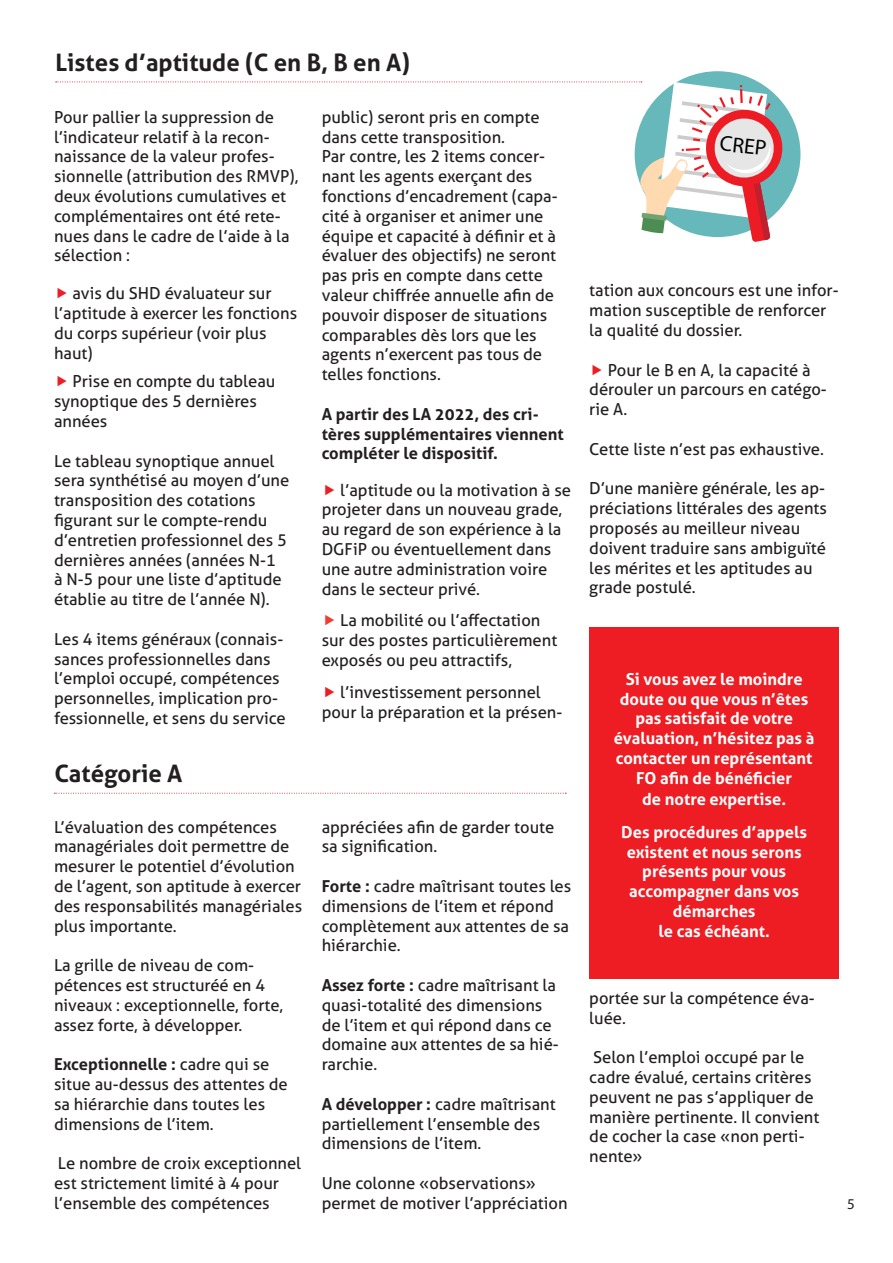
<style>
.page{position:relative;width:893px;height:1263px;background:#fff}
.page>*{position:absolute;margin:0;border:0;box-sizing:border-box;transform-origin:0 0}
.t1{font:700 24px "Aller";color:#231f20}
.t2{font:21.75px "Myriad Pro";color:#000}
.t3{font:16.5px/19.8px "Aller";color:#231f20}
.t4{font:700 16.5px/19.8px "Aller";color:#fff;text-align:center}
.t5{font:700 16.5px/19.8px "Aller";color:#231f20}
.t6{font:15px "Myriad Pro";color:#231f20}
.s1{font-weight:700}
</style>
<div class="page">
<div style="left:635px;top:71px;width:165px;height:166px;background:#67b8bb;border-radius:50%"></div>
<svg style="left:56px;top:82px;width:729px;height:160px"></svg>
<div style="left:589px;top:627px;width:250px;height:352px;background:#ee1d23"></div>
<svg style="left:54px;top:793px;width:512px;height:1px"></svg>
<h1 class="t1" style="left:56px;top:48px;width:356px">Listes d’aptitude (C en B, B en A)</h1>
<p class="t3" style="left:54px;top:107px;width:246px">Pour pallier la suppression de l’indicateur relatif à la recon&shy;naissance de la valeur profes&shy;sionnelle (attribution des RMVP), deux évolutions cumulatives et complémentaires ont été rete&shy;nues dans le cadre de l’aide à la sélection :</p>
<p class="t3" style="left:54px;top:283px;width:245px;text-indent:19px">avis du SHD évaluateur sur l’aptitude à exercer les fonctions du corps supérieur (voir plus haut)</p>
<p class="t3" style="left:54px;top:371px;width:223px;text-indent:19px">Prise en compte du tableau synoptique des 5 dernières années</p>
<p class="t3" style="left:54px;top:451px;width:237px">Le tableau synoptique annuel sera synthétisé au moyen d’une transposition des cotations figurant sur le compte-rendu d’entretien professionnel des 5 dernières années (années N-1<br>à N-5 pour une liste d’aptitude établie au titre de l’année N).</p>
<p class="t3" style="left:54px;top:629px;width:233px">Les 4 items généraux (connais&shy;sances professionnelles dans l’emploi occupé, compétences personnelles, implication pro&shy;fessionnelle, et sens du service</p>
<h1 class="t1" style="left:54px;top:759px;width:130px">Catégorie A</h1>
<p class="t3" style="left:54px;top:817px;width:250px">L’évaluation des compétences managériales doit permettre de mesurer le potentiel d’évolution de l’agent, son aptitude à exercer des responsabilités managériales plus importante.</p>
<p class="t3" style="left:54px;top:955px;width:231px">La grille de niveau de com&shy;pétences est structuréé en 4 niveaux : exceptionnelle, forte, assez forte, à développer.</p>
<p class="t3" style="left:54px;top:1054px;width:235px"><span class="s1">Exceptionnelle :</span> cadre qui se situe au-dessus des attentes de sa hiérarchie dans toutes les dimensions de l’item.</p>
<p class="t3" style="left:54px;top:1153px;width:249px">Le nombre de croix exceptionnel est strictement limité à 4 pour l’ensemble des compétences</p>
<p class="t3" style="left:322px;top:107px;width:238px">public) seront pris en compte dans cette transposition.<br>Par contre, les 2 items concer&shy;nant les agents exerçant des fonctions d’encadrement (capa&shy;cité à organiser et animer une équipe et capacité à définir et à évaluer des objectifs) ne seront pas pris en compte dans cette valeur chiffrée annuelle afin de pouvoir disposer de situations comparables dès lors que les agents n’exercent pas tous de telles fonctions.</p>
<p class="t5" style="left:322px;top:404px;width:244px">A partir des LA 2022, des cri&shy;tères supplémentaires viennent compléter le dispositif.</p>
<p class="t3" style="left:322px;top:480px;width:251px;text-indent:19px">l’aptitude ou la motivation à se projeter dans un nouveau grade, au regard de son expérience à la<br>DGFiP ou éventuellement dans une autre administration voire dans le secteur privé.</p>
<p class="t3" style="left:322px;top:611px;width:237px;text-indent:19px">La mobilité ou l’affectation sur des postes particulièrement exposés ou peu attractifs,</p>
<p class="t3" style="left:322px;top:682px;width:242px;text-align:center">l’investissement personnel<br>pour la préparation et la présen-</p>
<p class="t3" style="left:322px;top:817px;width:234px">appréciées afin de garder toute sa signification.</p>
<p class="t3" style="left:322px;top:876px;width:251px"><span class="s1">Forte :</span> cadre maîtrisant toutes les dimensions de l’item et répond complètement aux attentes de sa hiérarchie.</p>
<p class="t3" style="left:322px;top:975px;width:239px"><span class="s1">Assez forte :</span> cadre maîtrisant la quasi-totalité des dimensions de l’item et qui répond dans ce domaine aux attentes de sa hié&shy;rarchie.</p>
<p class="t3" style="left:322px;top:1094px;width:236px"><span class="s1">A développer :</span> cadre maîtrisant partiellement l’ensemble des dimensions de l’item.</p>
<p class="t3" style="left:322px;top:1173px;width:247px">Une colonne «observations» permet de motiver l’appréciation</p>
<h2 class="t2" style="left:721px;top:130px;width:48px;rotate:6deg">CREP</h2>
<p class="t3" style="left:589px;top:281px;width:251px">tation aux concours est une infor&shy;mation susceptible de renforcer la qualité du dossier.</p>
<p class="t3" style="left:589px;top:360px;width:239px;text-indent:19px">Pour le B en A, la capacité à dérouler un parcours en catégo&shy;rie A.</p>
<p class="t3" style="left:589px;top:439px;width:236px">Cette liste n’est pas exhaustive.</p>
<p class="t3" style="left:589px;top:479px;width:239px">D’une manière générale, les ap&shy;préciations littérales des agents proposés au meilleur niveau doivent traduire sans ambiguïté les mérites et les aptitudes au grade postulé.</p>
<p class="t4" style="left:614px;top:669px;width:202px">Si vous avez le moindre doute ou que vous n’êtes pas satisfait de votre évaluation, n’hésitez pas à contacter un représentant<br>FO afin de bénéficier</p>
<p class="t4" style="left:621px;top:783px;width:187px;line-height:32.4px">de notre expertise.<br>Des procédures d’appels</p>
<p class="t4" style="left:627px;top:842px;width:176px">existent et nous serons présents pour vous accompagner dans vos démarches<br>le cas échéant.</p>
<p class="t3" style="left:589px;top:988px;width:227px">portée sur la compétence éva&shy;luée.</p>
<p class="t3" style="left:589px;top:1047px;width:232px">Selon l’emploi occupé par le cadre évalué, certains critères peuvent ne pas s’appliquer de manière pertinente. Il convient de cocher la case «non perti&shy;nente»</p>
<p class="t6" style="left:847px;top:1195px;width:9px">5</p>
</div>
